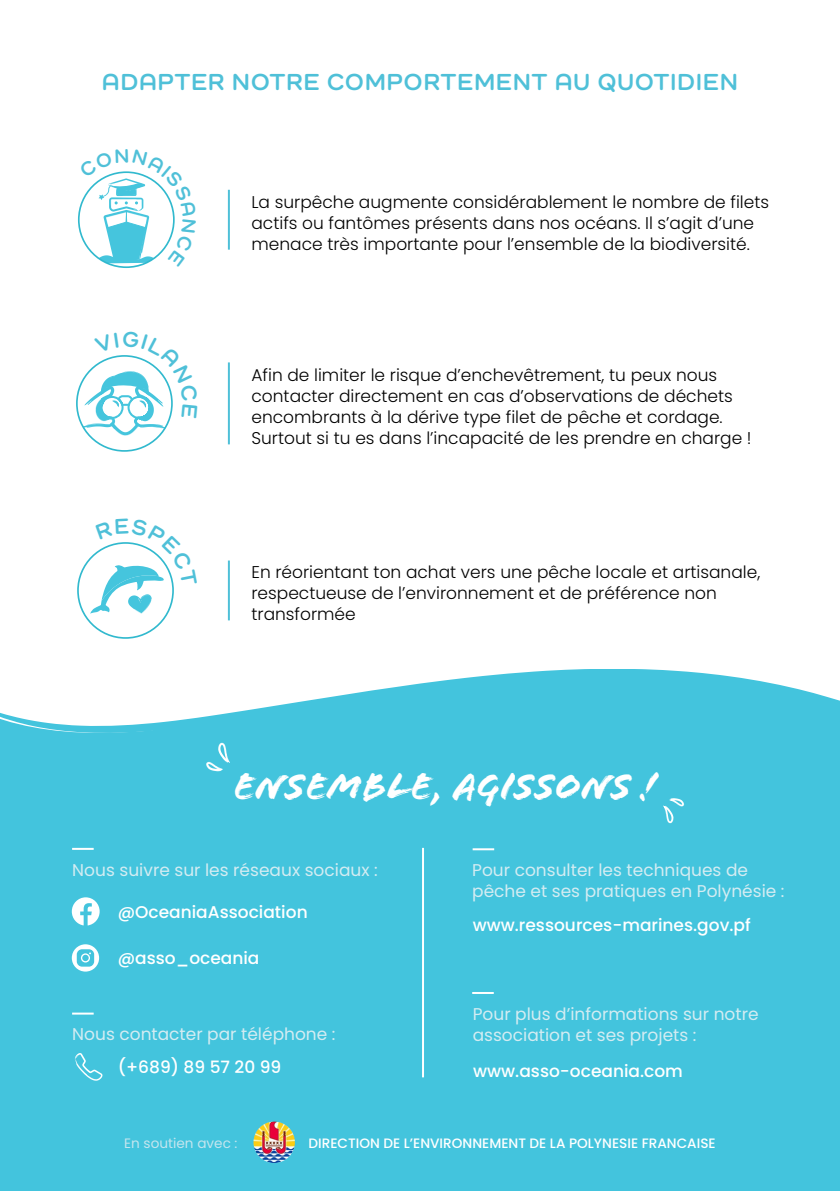
<style>
.page{position:relative;width:840px;height:1191px;background:#fff}
.page>*{position:absolute;margin:0;border:0;box-sizing:border-box;transform-origin:0 0}
.t1{font:39.8px "Flood Std";color:#fff}
.t2{font:700 24px "Como";letter-spacing:.05em;color:#4fc0d8}
.t3{font:300 17px/21px "Poppins";color:#000}
.t4{font:17px/21px "Poppins";color:#d4ecf2}
.t5{font:500 17px "Poppins";color:#fff}
.t6{font:500 13.6px "Poppins";color:#fff}
.t7{font:13.6px "Poppins";color:#c4e5ee}
</style>
<div class="page">
<hr style="left:228px;top:560px;width:2px;height:60px;background:#4fc0d8">
<hr style="left:228px;top:190px;width:2px;height:60px;background:#4fc0d8">
<hr style="left:228px;top:362px;width:2px;height:82px;background:#4fc0d8">
<div style="left:0;top:669px;width:839px;height:522px;background:#43c4dd"></div>
<hr style="left:72px;top:848px;width:22px;height:2px;background:#fff">
<hr style="left:472px;top:992px;width:21px;height:2px;background:#fff">
<svg style="left:72px;top:897px;width:28px;height:28px"></svg>
<hr style="left:72px;top:1012px;width:22px;height:2px;background:#fff">
<svg style="left:72px;top:944px;width:27px;height:27px"></svg>
<svg style="left:75px;top:1053px;width:27px;height:27px"></svg>
<hr style="left:422px;top:848px;width:2px;height:229px;background:#fff">
<img style="left:253px;top:1121px;width:42px;height:42px;border-radius:21px">
<hr style="left:472px;top:848px;width:22px;height:2px;background:#fff">
<svg style="left:206px;top:742px;width:24px;height:29px"></svg>
<svg style="left:662px;top:798px;width:21px;height:25px"></svg>
<svg style="left:80px;top:355px;width:93px;height:81px"></svg>
<svg style="left:90px;top:542px;width:84px;height:71px"></svg>
<svg style="left:79px;top:171px;width:96px;height:96px"></svg>
<h2 class="t2" style="left:102px;top:67px;width:636px">ADAPTER NOTRE COMPORTEMENT AU QUOTIDIEN</h2>
<p class="t3" style="left:251px;top:191px;width:519px">La surpêche augmente considérablement le nombre de filets actifs ou fantômes présents dans nos océans. Il s’agit d’une menace très importante pour l’ensemble de la biodiversité.</p>
<p class="t3" style="left:251px;top:364px;width:501px">Afin de limiter le risque d’enchevêtrement, tu peux nous contacter directement en cas d’observations de déchets encombrants à la dérive type filet de pêche et cordage.<br>Surtout si tu es dans l’incapacité de les prendre en charge !</p>
<p class="t3" style="left:251px;top:562px;width:510px">En réorientant ton achat vers une pêche locale et artisanale, respectueuse de l’environnement et de préférence non transformée</p>
<h1 class="t1" style="left:234px;top:763px;width:423px">ENSEMBLE, AGISSONS !</h1>
<p class="t4" style="left:72px;top:859px;width:307px">Nous suivre sur les réseaux sociaux :</p>
<p class="t5" style="left:118px;top:901px;width:191px">@OceaniaAssociation</p>
<p class="t5" style="left:118px;top:948px;width:143px">@asso_oceania</p>
<p class="t4" style="left:72px;top:1024px;width:264px">Nous contacter par téléphone :</p>
<p class="t5" style="left:118px;top:1057px;width:165px">(+689) 89 57 20 99</p>
<p class="t4" style="left:472px;top:859px;width:314px">Pour consulter les techniques de pêche et ses pratiques en Polynésie :</p>
<p class="t5" style="left:472px;top:914px;width:279px">www.ressources-marines.gov.pf</p>
<p class="t4" style="left:472px;top:1003px;width:287px">Pour plus d’informations sur notre association et ses projets :</p>
<p class="t5" style="left:473px;top:1061px;width:211px">www.asso-oceania.com</p>
<p class="t7" style="left:124px;top:1135px;width:115px">En soutien avec :</p>
<p class="t6" style="left:308px;top:1135px;width:408px">DIRECTION DE L’ENVIRONNEMENT DE LA POLYNESIE FRANCAISE</p>
</div>
